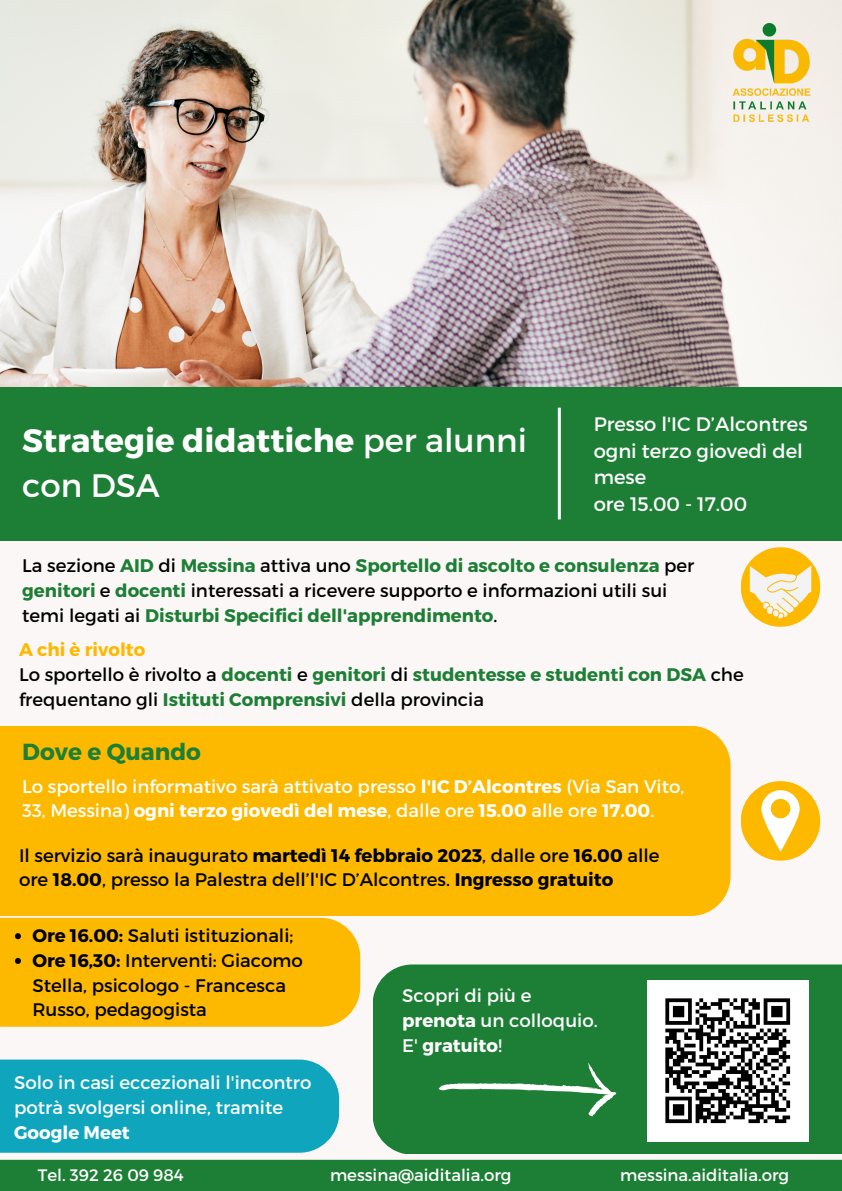
<style>
.page{position:relative;width:842px;height:1191px;background:#fff}
.page>*{position:absolute;margin:0;border:0;box-sizing:border-box;transform-origin:0 0}
.t1{font:700 32.4px/45px "Montserrat";color:#fff}
.t2{font:700 23.2px "Montserrat";color:#1d7f35}
.t3{font:19.5px/26.5px "Montserrat";color:#fff}
.t4{font:700 18.2px/24.7px "Montserrat";color:#1d7f35}
.t5{font:18.2px/24.7px "Montserrat";color:#fff}
.t6{font:18.2px/24.7px "Montserrat";color:#000}
.t7{font:700 18.2px "Montserrat";color:#fff}
.t8{font:16.6px "Montserrat";color:#fff}
.s1{font-weight:400}
.s2{font-weight:400;color:#000}
.s3{color:#fcb900}
.s4{font-weight:700}
</style>
<div class="page">
<div style="left:0;top:0;width:842px;height:1190px;background:#fcf7f7"></div>
<img style="left:0;top:0;width:842px;height:387px">
<img style="left:728px;top:19px;width:86px;height:108px">
<div style="left:0;top:1159px;width:842px;height:31px;background:#1d7f35"></div>
<div style="left:0;top:387px;width:842px;height:153px;background:#1d7f35"></div>
<hr style="left:558px;top:407px;width:3px;height:112px;background:#fff">
<div style="left:741px;top:547px;width:79px;height:79px;background:#fcb900;border-radius:50%"></div>
<div style="left:741px;top:781px;width:79px;height:79px;background:#fcb900;border-radius:50%"></div>
<svg style="left:761px;top:790px;width:39px;height:61px"></svg>
<svg style="left:750px;top:565px;width:61px;height:53px"></svg>
<div style="left:0;top:725px;width:731px;height:190px;background:#fcb900"></div>
<div style="left:0;top:1059px;width:339px;height:93px;background:#0ea5bd"></div>
<div style="left:373px;top:964px;width:469px;height:189px;background:#1d7f35"></div>
<svg style="left:439px;top:1062px;width:178px;height:54px"></svg>
<img style="left:648px;top:980px;width:161px;height:161px">
<div style="left:0;top:917px;width:360px;height:109px;background:#fcb900"></div>
<h1 class="t1" style="left:22px;top:416px;width:506px">Strategie didattiche <span class="s1">per alunni con DSA</span></h1>
<p class="t3" style="left:594px;top:410px;width:215px">Presso l'IC D’Alcontres ogni terzo giovedì del mese<br>ore 15.00 - 17.00</p>
<p class="t4" style="left:22px;top:552px;width:674px"><span class="s2">La sezione</span> AID <span class="s2">di</span> Messina <span class="s2">attiva uno</span> Sportello di ascolto e consulenza <span class="s2">per </span>genitori <span class="s2">e</span> docenti <span class="s2">interessati a ricevere supporto e informazioni utili sui temi legati ai</span> Disturbi Specifici dell'apprendimento<span class="s2">.</span></p>
<p class="t4" style="left:19px;top:636px;width:726px"><span class="s3">A chi è rivolto<br></span><span class="s2">Lo sportello è rivolto a</span> docenti <span class="s2">e</span> genitori <span class="s2">di</span> studentesse e studenti con DSA <span class="s2">che frequentano gli</span> Istituti Comprensivi <span class="s2">della provincia</span></p>
<p class="t2" style="left:22px;top:737px;width:180px">Dove e Quando</p>
<p class="t5" style="left:22px;top:772px;width:664px">Lo sportello informativo sarà attivato presso <span class="s4">l'IC D’Alcontres</span> (Via San Vito,<br>33, Messina) <span class="s4">ogni terzo giovedì del mese</span>, dalle ore <span class="s4">15.00</span> alle ore <span class="s4">17.00</span>.</p>
<p class="t6" style="left:19px;top:841px;width:642px">Il servizio sarà inaugurato <span class="s4">martedì 14 febbraio 2023</span>, dalle ore <span class="s4">16.00</span> alle ore <span class="s4">18.00</span>, presso la Palestra dell’l'IC D’Alcontres. <span class="s4">Ingresso gratuito</span></p>
<p class="t6" style="left:32px;top:922px;width:272px"><span class="s4">Ore 16.00:</span> Saluti istituzionali;<br><span class="s4">Ore 16,30:</span> Interventi: Giacomo<br>Stella, psicologo - Francesca<br>Russo, pedagogista</p>
<p class="t5" style="left:14px;top:1069px;width:299px">Solo in casi eccezionali l'incontro potrà svolgersi online, tramite</p>
<p class="t7" style="left:14px;top:1120px;width:117px">Google Meet</p>
<p class="t5" style="left:402px;top:982px;width:197px">Scopri di più e <span class="s4">prenota</span> un colloquio.<br>E' <span class="s4">gratuito</span>!</p>
<p class="t8" style="left:38px;top:1164px;width:147px">Tel. 392 26 09 984</p>
<p class="t8" style="left:330px;top:1164px;width:183px">messina@aiditalia.org</p>
<p class="t8" style="left:620px;top:1163px;width:170px">messina.aiditalia.org</p>
</div>
